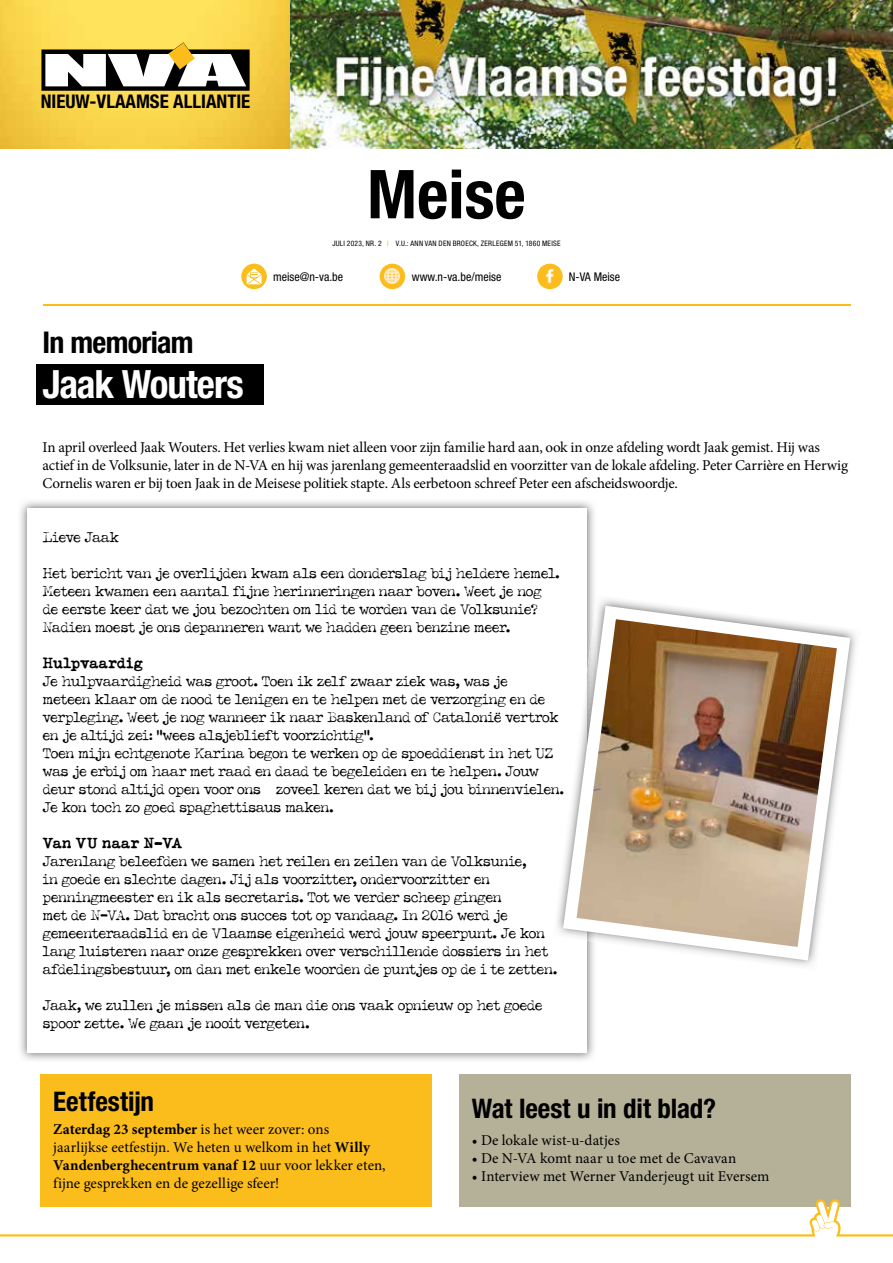
<style>
.page{position:relative;width:893px;height:1263px;background:#fff}
.page>*{position:absolute;margin:0;border:0;box-sizing:border-box;transform-origin:0 0}
.t1{font:700 condensed 67.5px "Helvetica Neue LT Std";color:#000}
.t2{font:700 condensed 39px "Helvetica Neue LT Std";letter-spacing:-.025em;color:#fff}
.t3{font:700 condensed 30px "Helvetica Neue LT Std";letter-spacing:-.025em;color:#000}
.t4{font:700 condensed 27px "Helvetica Neue LT Std";letter-spacing:-.005em;color:#000}
.t5{font:700 condensed 18.9px "Helvetica Neue LT Std";color:#000}
.t6{font:15px/18px "Typeka";letter-spacing:-.035em;color:#000}
.t7{font:15px/18px "Minion Pro";letter-spacing:-.01em;color:#000}
.t8{font:700 15px "Typeka";letter-spacing:-.01em;color:#000}
.t9{font:15px "Minion Pro";letter-spacing:.01em;color:#000}
.t10{font:condensed 12px "Helvetica Neue LT Std";color:#000}
.t11{font:condensed 7.5px "Helvetica Neue LT Std";letter-spacing:.035em;color:#000}
.s1{color:#fbbd1b}
.s2{font-weight:700}
</style>
<div class="page">
<img style="left:20px;top:501px;width:574px;height:559px">
<div style="left:27px;top:508px;width:560px;height:545px;background:#fff"></div>
<img style="left:289px;top:0;width:604px;height:149px">
<div style="left:37px;top:364px;width:227px;height:41px;background:#000"></div>
<div style="left:40px;top:1074px;width:392px;height:132px;background:#fbbd1b"></div>
<div style="left:459px;top:1074px;width:391px;height:132px;background:#b4b198"></div>
<img style="left:599px;top:599px;width:257px;height:367px">
<img style="left:557px;top:880px;width:6px;height:54px">
<img style="left:563px;top:606px;width:287px;height:354px">
<svg style="left:241px;top:264px;width:26px;height:25px"></svg>
<svg style="left:247px;top:268px;width:15px;height:16px"></svg>
<div style="left:537px;top:264px;width:26px;height:25px;background:#fbbd1b;border-radius:50%"></div>
<img style="left:540px;top:267px;width:19px;height:19px">
<div style="left:380px;top:264px;width:25px;height:25px;background:#fbbd1b;border-radius:50%"></div>
<img style="left:383px;top:267px;width:19px;height:19px">
<hr style="left:43px;top:305px;width:808px;height:1px;background:#fbbd1b">
<svg style="left:0;top:1199px;width:893px;height:37px"></svg>
<svg style="left:0;top:0;width:289px;height:149px;background:#f7d24a"></svg>
<svg style="left:41px;top:42px;width:209px;height:49px"></svg>
<p class="t5" style="left:41px;top:90px;width:211px">NIEUW-VLAAMSE ALLIANTIE</p>
<h3 class="t3" style="left:43px;top:324px;width:153px">In memoriam</h3>
<h2 class="t2" style="left:43px;top:361px;width:203px">Jaak Wouters</h2>
<h1 class="t1" style="left:367px;top:153px;width:160px">Meise</h1>
<p class="t11" style="left:332px;top:239px;width:230px">JULI 2023, NR. 2 <span class="s1">I</span> V.U.: ANN VAN DEN BROECK, ZERLEGEM 51, 1860 MEISE</p>
<p class="t10" style="left:273px;top:269px;width:71px">meise@n-va.be</p>
<p class="t10" style="left:412px;top:269px;width:91px">www.n-va.be/meise</p>
<p class="t10" style="left:569px;top:269px;width:53px">N-VA Meise</p>
<p class="t7" style="left:43px;top:438px;width:807px">In april overleed Jaak Wouters. Het verlies kwam niet alleen voor zijn familie hard aan, ook in onze afdeling wordt Jaak gemist. Hij was actief in de Volksunie, later in de N-VA en hij was jarenlang gemeenteraadslid en voorzitter van de lokale afdeling. Peter Carrière en Herwig<br>Cornelis waren er bij toen Jaak in de Meisese politiek stapte. Als eerbetoon schreef Peter een afscheidswoordje.</p>
<p class="t6" style="left:43px;top:528px;width:78px">Lieve Jaak</p>
<p class="t6" style="left:43px;top:564px;width:519px">Het bericht van je overlijden kwam als een donderslag bij heldere hemel.<br>Meteen kwamen een aantal fijne herinneringen naar boven. Weet je nog de eerste keer dat we jou bezochten om lid te worden van de Volksunie?<br>Nadien moest je ons depanneren want we hadden geen benzine meer.</p>
<p class="t8" style="left:43px;top:653px;width:102px">Hulpvaardig</p>
<p class="t6" style="left:43px;top:672px;width:523px">Je hulpvaardigheid was groot. Toen ik zelf zwaar ziek was, was je<br>meteen klaar om de nood te lenigen en te helpen met de verzorging en de verpleging. Weet je nog wanneer ik naar Baskenland of Catalonië vertrok en je altijd zei: “wees alsjeblieft voorzichtig”.<br>Toen mijn echtgenote Karina begon te werken op de spoeddienst in het UZ was je erbij om haar met raad en daad te begeleiden en te helpen. Jouw deur stond altijd open voor ons … zoveel keren dat we bij jou binnenvielen.<br>Je kon toch zo goed spaghettisaus maken.</p>
<p class="t8" style="left:43px;top:833px;width:141px">Van VU naar N-VA</p>
<p class="t6" style="left:43px;top:852px;width:516px">Jarenlang beleefden we samen het reilen en zeilen van de Volksunie,<br>in goede en slechte dagen. Jij als voorzitter, ondervoorzitter en penningmeester en ik als secretaris. Tot we verder scheep gingen<br>met de N-VA. Dat bracht ons succes tot op vandaag. In 2016 werd je gemeenteraadslid en de Vlaamse eigenheid werd jouw speerpunt. Je kon lang luisteren naar onze gesprekken over verschillende dossiers in het afdelingsbestuur, om dan met enkele woorden de puntjes op de i te zetten.</p>
<p class="t6" style="left:43px;top:996px;width:502px">Jaak, we zullen je missen als de man die ons vaak opnieuw op het goede spoor zette. We gaan je nooit vergeten.</p>
<h3 class="t4" style="left:53px;top:1085px;width:102px">Eetfestijn</h3>
<p class="t7" style="left:53px;top:1120px;width:334px"><span class="s2">Zaterdag 23 september</span> is het weer zover: ons jaarlijkse eetfestijn. We heten u welkom in het <span class="s2">Willy Vandenberghecentrum vanaf 12</span> uur voor lekker eten, fijne gesprekken en de gezellige sfeer!</p>
<h3 class="t4" style="left:472px;top:1092px;width:246px">Wat leest u in dit blad?</h3>
<p class="t9" style="left:472px;top:1130px;width:150px">• De lokale wist-u-datjes</p>
<p class="t7" style="left:472px;top:1149px;width:266px">• De N-VA komt naar u toe met de Cavavan</p>
<p class="t7" style="left:472px;top:1167px;width:299px">• Interview met Werner Vanderjeugt uit Eversem</p>
</div>
